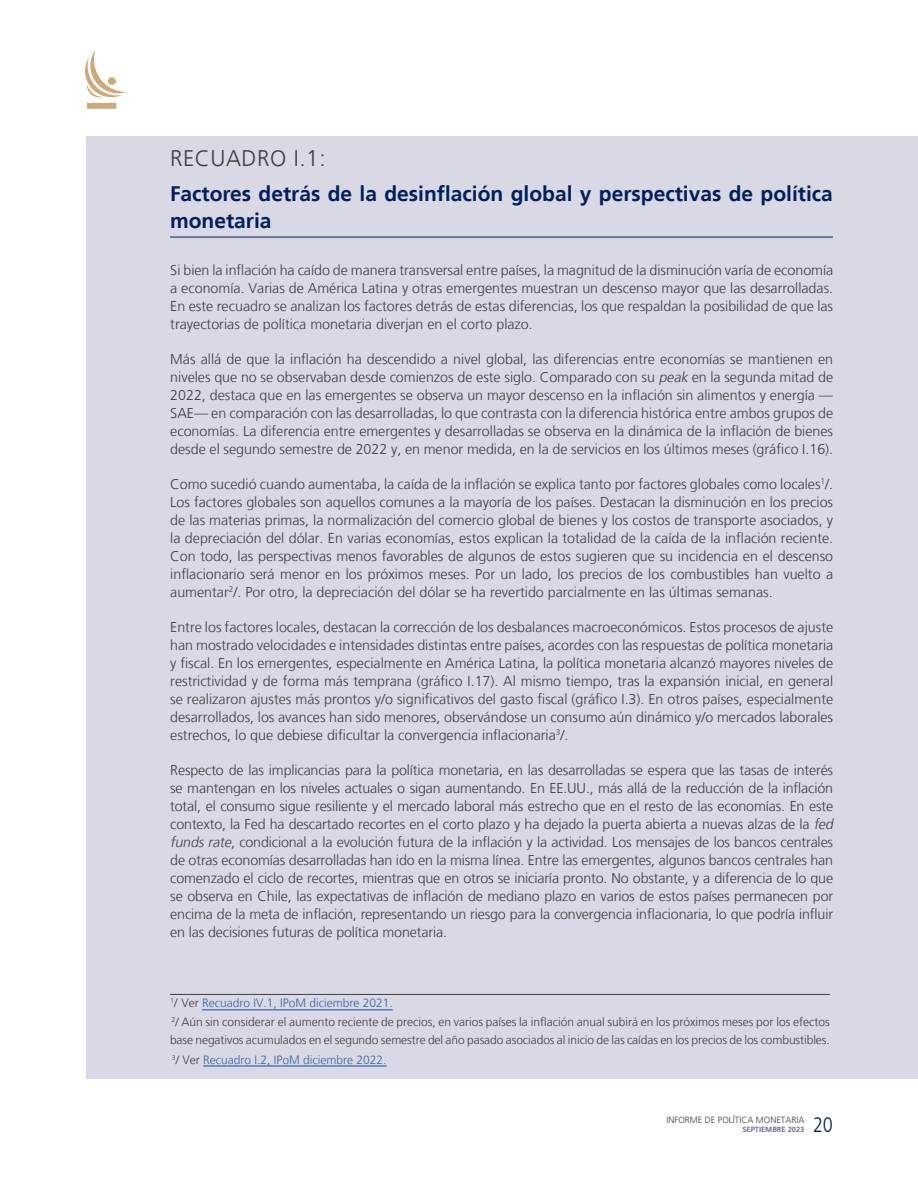
<style>
.page{position:relative;width:918px;height:1188px;background:#fff}
.page>*{position:absolute;margin:0;border:0;box-sizing:border-box;transform-origin:0 0}
.RECUADRO{font:300 22.5px "Frutiger LT";letter-spacing:.025em;color:#3e3e3f}
.Titulo_ecuadro{font:700 21px/27px "Frutiger LT";color:#00205b}
.t1{font:300 condensed 21px "Frutiger LT";color:#00205b}
.Texto_recuadro{font:300 14.25px/18px "Frutiger LT";letter-spacing:-.01em;color:#3e3e3f;text-align:justify}
.Notas_al_pie_sin_lín{font:300 12px/18px "Frutiger LT";letter-spacing:-.005em;color:#3e3e3f}
.seccion{font:300 12px "Frutiger LT";color:#3667a4}
.Notas_al_pie_sin_lín-2{font:300 12px "Frutiger LT";color:#3667a4}
.t2{font:300 9px "Frutiger LT";color:#3e3e3f}
.t3{font:700 7.5px "Frutiger LT";color:#63709b}
.s1{font-style:italic}
.s2{color:#3e3e3f}
</style>
<div class="page">
<svg style="left:85px;top:50px;width:42px;height:59px"></svg>
<div style="left:86px;top:137px;width:831px;height:942px;background:#d9d8e5"></div>
<hr style="left:170px;top:237px;width:663px;height:1px;background:#00205b">
<hr style="left:170px;top:994px;width:660px;height:1px;background:#3e3e3f">
<hr style="left:202px;top:1009px;width:191px;height:1px;background:#3667a4">
<hr style="left:203px;top:1065px;width:184px;height:2px;background:#3667a4">
<p class="RECUADRO" style="left:170px;top:145px;width:157px">RECUADRO I.1:</p>
<p class="Titulo_ecuadro" style="left:170px;top:181px;width:664px">Factores detrás de la desinflación global y perspectivas de política monetaria</p>
<p class="Texto_recuadro" style="left:170px;top:261px;width:665px">Si bien la inflación ha caído de manera transversal entre países, la magnitud de la disminución varía de economía a economía. Varias de América Latina y otras emergentes muestran un descenso mayor que las desarrolladas.<br>En este recuadro se analizan los factores detrás de estas diferencias, los que respaldan la posibilidad de que las trayectorias de política monetaria diverjan en el corto plazo.</p>
<p class="Texto_recuadro" style="left:170px;top:350px;width:664px">Más allá de que la inflación ha descendido a nivel global, las diferencias entre economías se mantienen en niveles que no se observaban desde comienzos de este siglo. Comparado con su <span class="s1">peak</span> en la segunda mitad de 2022, destaca que en las emergentes se observa un mayor descenso en la inflación sin alimentos y energía — SAE— en comparación con las desarrolladas, lo que contrasta con la diferencia histórica entre ambos grupos de economías. La diferencia entre emergentes y desarrolladas se observa en la dinámica de la inflación de bienes desde el segundo semestre de 2022 y, en menor medida, en la de servicios en los últimos meses (gráfico I.16).</p>
<p class="Texto_recuadro" style="left:170px;top:475px;width:664px">Como sucedió cuando aumentaba, la caída de la inflación se explica tanto por factores globales como locales<sup>1</sup>/.<br>Los factores globales son aquellos comunes a la mayoría de los países. Destacan la disminución en los precios de las materias primas, la normalización del comercio global de bienes y los costos de transporte asociados, y la depreciación del dólar. En varias economías, estos explican la totalidad de la caída de la inflación reciente.<br>Con todo, las perspectivas menos favorables de algunos de estos sugieren que su incidencia en el descenso inflacionario será menor en los próximos meses. Por un lado, los precios de los combustibles han vuelto a aumentar<sup>2</sup>/. Por otro, la depreciación del dólar se ha revertido parcialmente en las últimas semanas.</p>
<p class="Texto_recuadro" style="left:170px;top:618px;width:665px">Entre los factores locales, destacan la corrección de los desbalances macroeconómicos. Estos procesos de ajuste han mostrado velocidades e intensidades distintas entre países, acordes con las respuestas de política monetaria y fiscal. En los emergentes, especialmente en América Latina, la política monetaria alcanzó mayores niveles de restrictividad y de forma más temprana (gráfico I.17). Al mismo tiempo, tras la expansión inicial, en general se realizaron ajustes más prontos y/o significativos del gasto fiscal (gráfico I.3). En otros países, especialmente desarrollados, los avances han sido menores, observándose un consumo aún dinámico y/o mercados laborales estrechos, lo que debiese dificultar la convergencia inflacionaria<sup>3</sup>/.</p>
<p class="Texto_recuadro" style="left:170px;top:761px;width:667px;text-align:left">Respecto de las implicancias para la política monetaria, en las desarrolladas se espera que las tasas de interés se mantengan en los niveles actuales o sigan aumentando. En EE.UU., más allá de la reducción de la inflación total, el consumo sigue resiliente y el mercado laboral más estrecho que en el resto de las economías. En este contexto, la Fed ha descartado recortes en el corto plazo y ha dejado la puerta abierta a nuevas alzas de la <span class="s1">fed funds rate</span>, condicional a la evolución futura de la inflación y la actividad. Los mensajes de los bancos centrales de otras economías desarrolladas han ido en la misma línea. Entre las emergentes, algunos bancos centrales han comenzado el ciclo de recortes, mientras que en otros se iniciaría pronto. No obstante, y a diferencia de lo que se observa en Chile, las expectativas de inflación de mediano plazo en varios de estos países permanecen por encima de la meta de inflación, representando un riesgo para la convergencia inflacionaria, lo que podría influir en las decisiones futuras de política monetaria.</p>
<p class="seccion" style="left:170px;top:996px;width:224px"><sup>1</sup><span class="s2">/ Ver</span> Recuadro IV.1, IPoM diciembre 2021.</p>
<p class="Notas_al_pie_sin_lín" style="left:170px;top:1013px;width:661px"><sup>2</sup>/ Aún sin considerar el aumento reciente de precios, en varios países la inflación anual subirá en los próximos meses por los efectos base negativos acumulados en el segundo semestre del año pasado asociados al inicio de las caídas en los precios de los combustibles.</p>
<p class="Notas_al_pie_sin_lín-2" style="left:172px;top:1053px;width:216px"><sup>3</sup><span class="s2">/ Ver</span> Recuadro I.2, IPoM diciembre 2022.</p>
<p class="t2" style="left:666px;top:1115px;width:140px">INFORME DE POLÍTICA MONETARIA</p>
<p class="t3" style="left:742px;top:1125px;width:64px">SEPTIEMBRE 2023</p>
<h2 class="t1" style="left:813px;top:1113px;width:22px">20</h2>
</div>
